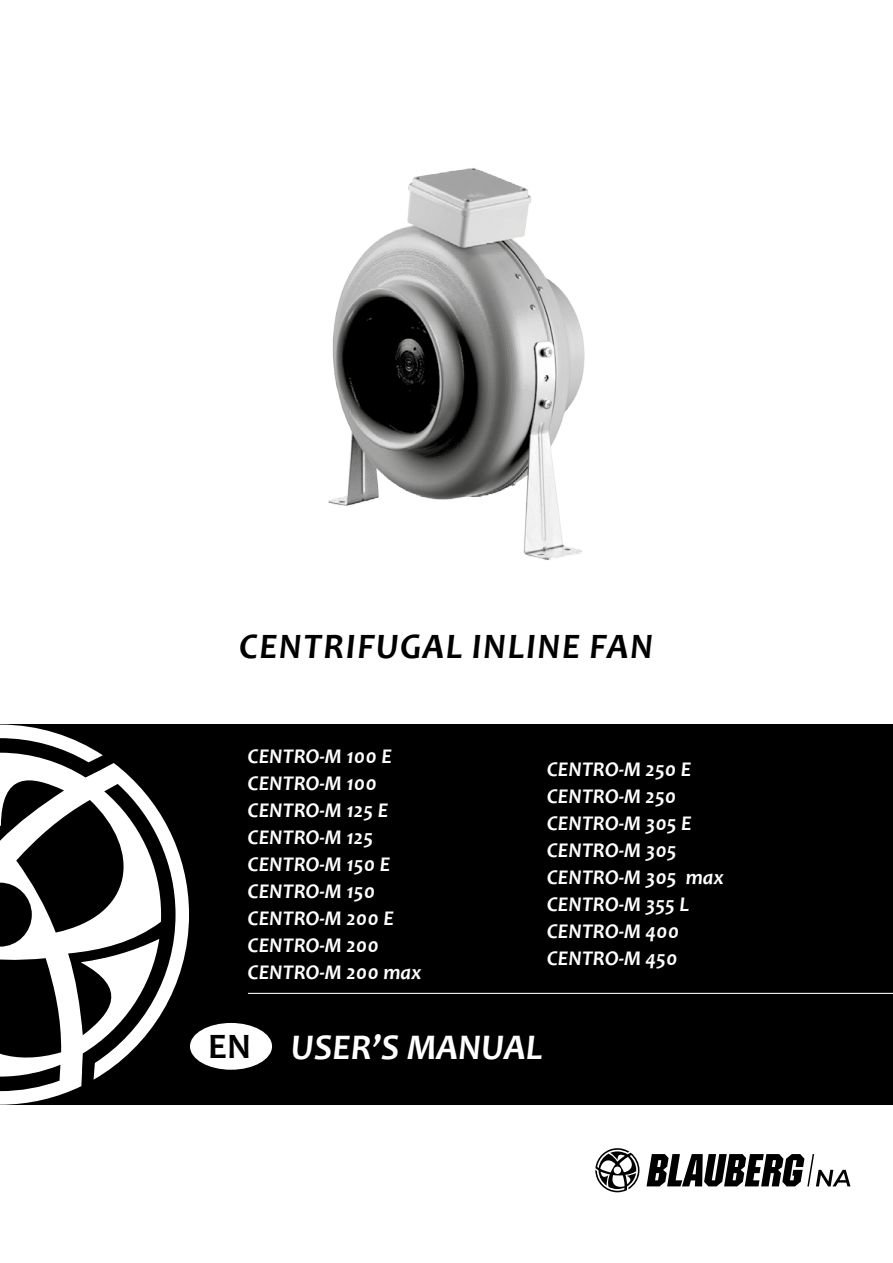
<style>
.page{position:relative;width:893px;height:1263px;background:#fff}
.page>*{position:absolute;margin:0;border:0;box-sizing:border-box;transform-origin:0 0}
.t1{font:italic 700 36.3px "Candara";color:#fff}
.t2{font:italic 700 36px "Candara";letter-spacing:.04em;color:#000}
.t3{font:italic 700 21px/27px "Candara";color:#fff}
.s1{font-style:normal;font-size:36px;color:#000}
</style>
<div class="page">
<div style="left:0;top:724px;width:893px;height:381px;background:#000"></div>
<hr style="left:248px;top:993px;width:645px;height:1px;background:#fff">
<svg style="left:0;top:724px;width:189px;height:381px"></svg>
<svg style="left:595px;top:1148px;width:44px;height:44px"></svg>
<svg style="left:646px;top:1154px;width:204px;height:32px"></svg>
<div style="left:191px;top:1024px;width:80px;height:45px;background:#fff;border-radius:50%"></div>
<div style="left:190px;top:1023px;width:82px;height:47px;border:2px solid #fff;border-radius:50%"></div>
<img style="left:328px;top:168px;width:257px;height:392px">
<h2 class="t2" style="left:240px;top:623px;width:415px">CENTRIFUGAL INLINE FAN</h2>
<p class="t3" style="left:248px;top:742px;width:175px">CENTRO-M 100 E<br>CENTRO-M 100<br>CENTRO-M 125 E<br>CENTRO-M 125<br>CENTRO-M 150 E<br>CENTRO-M 150<br>CENTRO-M 200 E<br>CENTRO-M 200<br>CENTRO-M 200 MAX</p>
<p class="t3" style="left:547px;top:756px;width:178px">CENTRO-M 250 E<br>CENTRO-M 250<br>CENTRO-M 305 E<br>CENTRO-M 305<br>CENTRO-M 305 MAX<br>CENTRO-M 355 L<br>CENTRO-M 400<br>CENTRO-M 450</p>
<h1 class="t1" style="left:208px;top:1025px;width:336px"><span class="s1">EN</span> USER’S MANUAL</h1>
</div>
